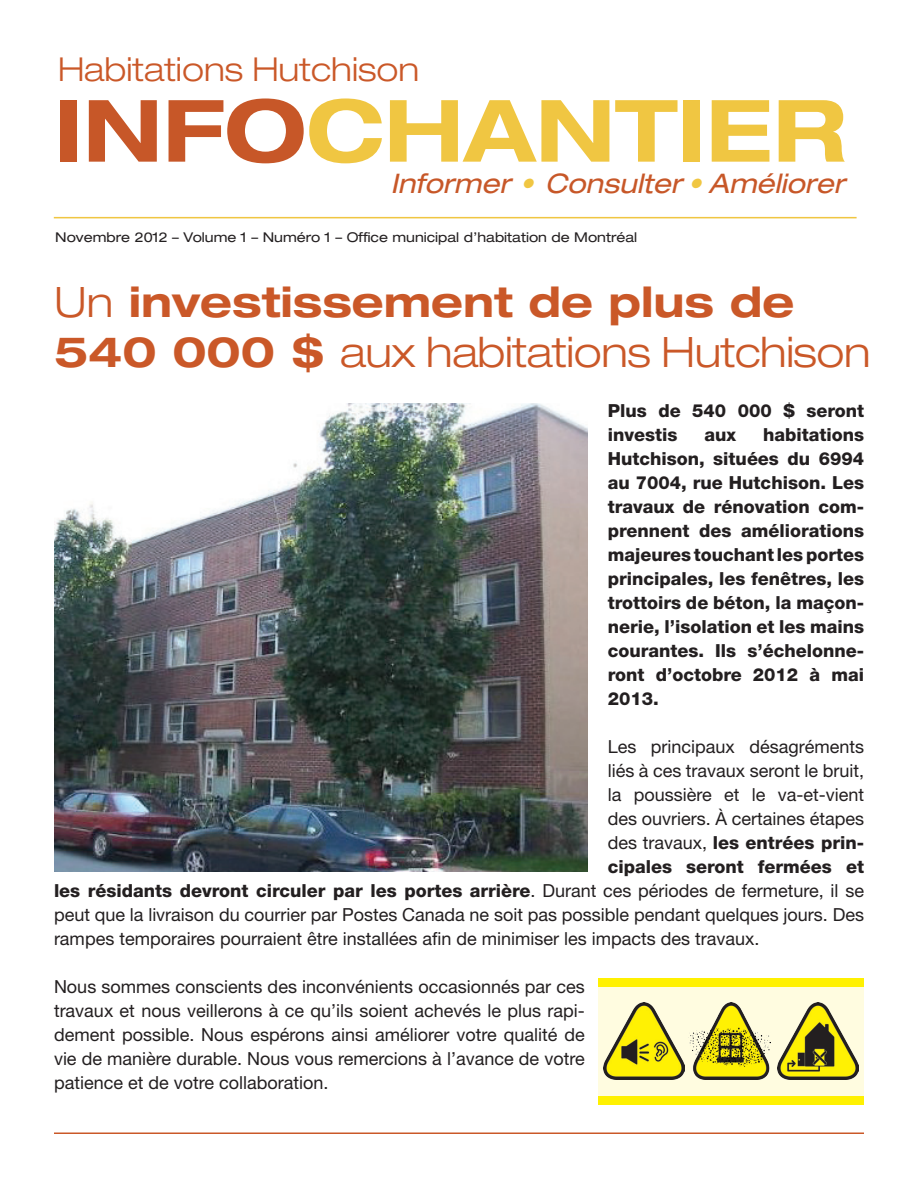
<style>
.page{position:relative;width:918px;height:1188px;background:#fff}
.page>*{position:absolute;margin:0;border:0;box-sizing:border-box;transform-origin:0 0}
.t1{font:700 expanded 86.1px "Helvetica Neue";color:#f0c642}
.t2{font:700 expanded 42px/49.5px "Helvetica Neue";color:#ca5828}
.t3{font:300 expanded 33px "Helvetica Neue";color:#ca5828}
.t4{font:italic expanded 27px "Helvetica Neue";color:#c75728}
.t5{font:18px/24px "Helvetica Neue";color:#231f20;text-align:justify}
.t6{font:800 18px/24px "Helvetica Neue";color:#231f20}
.t7{font:expanded 13.5px "Helvetica Neue";color:#231f20}
.s1{color:#c75728}
.s2{color:#f0c642}
.s3{font-weight:300}
.s4{font-weight:400}
</style>
<div class="page">
<hr style="left:54px;top:217px;width:803px;height:1px;background:#f0c642">
<hr style="left:54px;top:1132px;width:810px;height:2px;background:#ca5828">
<img style="left:54px;top:404px;width:534px;height:468px">
<div style="left:598px;top:987px;width:266px;height:114px;background:#fffce0"></div>
<div style="left:598px;top:978px;width:266px;height:9px;background:#fff101"></div>
<div style="left:598px;top:1096px;width:266px;height:9px;background:#fff101"></div>
<img style="left:689px;top:1002px;width:81px;height:77px">
<img style="left:603px;top:1002px;width:82px;height:77px">
<img style="left:777px;top:1002px;width:82px;height:77px">
<h3 class="t3" style="left:58px;top:50px;width:363px">Habitations Hutchison</h3>
<h1 class="t1" style="left:55px;top:77px;width:793px"><span class="s1">INFO</span>CHANTIER</h1>
<h3 class="t4" style="left:390px;top:167px;width:463px">Informer <span class="s2">•</span> Consulter<span class="s2">•</span> Améliorer</h3>
<p class="t7" style="left:55px;top:229px;width:584px">Novembre 2012 – Volume 1 – Numéro 1 – Office municipal d’habitation de Montréal</p>
<h2 class="t2" style="left:54px;top:276px;width:818px"><span class="s3">Un</span> investissement de plus de<br>540 000 $ <span class="s3">aux habitations Hutchison</span></h2>
<p class="t6" style="left:608px;top:399px;width:258px">Plus de 540 000 $ seront investis</p>
<p class="t6" style="left:608px;top:423px;width:258px;text-align:justify;text-indent:155px">habitations Hutchison, situées du 6994 au 7004, rue Hutchison. Les travaux de rénovation com&shy;prennent des améliorations majeures touchant les portes principales, les fenêtres, les trottoirs de béton, la maçon&shy;nerie, l’isolation et les mains courantes. Ils s’échelonne&shy;ront d’octobre 2012 à mai 2013.</p>
<p class="t5" style="left:608px;top:735px;width:258px">Les principaux désagréments</p>
<p class="t5" style="left:608px;top:759px;width:258px">liés à ces travaux seront le bruit,</p>
<p class="t5" style="left:608px;top:783px;width:258px">la poussière et le va-et-vient</p>
<p class="t5" style="left:608px;top:807px;width:258px">des ouvriers. À certaines étapes</p>
<p class="t6" style="left:608px;top:831px;width:258px"><span class="s4">des travaux,</span> les entrées prin-</p>
<p class="t6" style="left:608px;top:855px;width:258px">cipales seront fermées et</p>
<p class="t6" style="left:54px;top:879px;width:812px">les résidants devront circuler par les portes arrière<span class="s4">. Durant ces périodes de fermeture, il se</span></p>
<p class="t5" style="left:54px;top:903px;width:812px">peut que la livraison du courrier par Postes Canada ne soit pas possible pendant quelques jours. Des</p>
<p class="t5" style="left:54px;top:927px;width:707px">rampes temporaires pourraient être installées afin de minimiser les impacts des travaux.</p>
<p class="t5" style="left:54px;top:975px;width:532px">Nous sommes conscients des inconvénients occasionnés par ces travaux et nous veillerons à ce qu’ils soient achevés le plus rapi&shy;dement possible. Nous espérons ainsi améliorer votre qualité de vie de manière durable. Nous vous remercions à l’avance de votre patience et de votre collaboration.</p>
<p class="t6" style="left:704px;top:423px;width:33px">aux</p>
</div>
